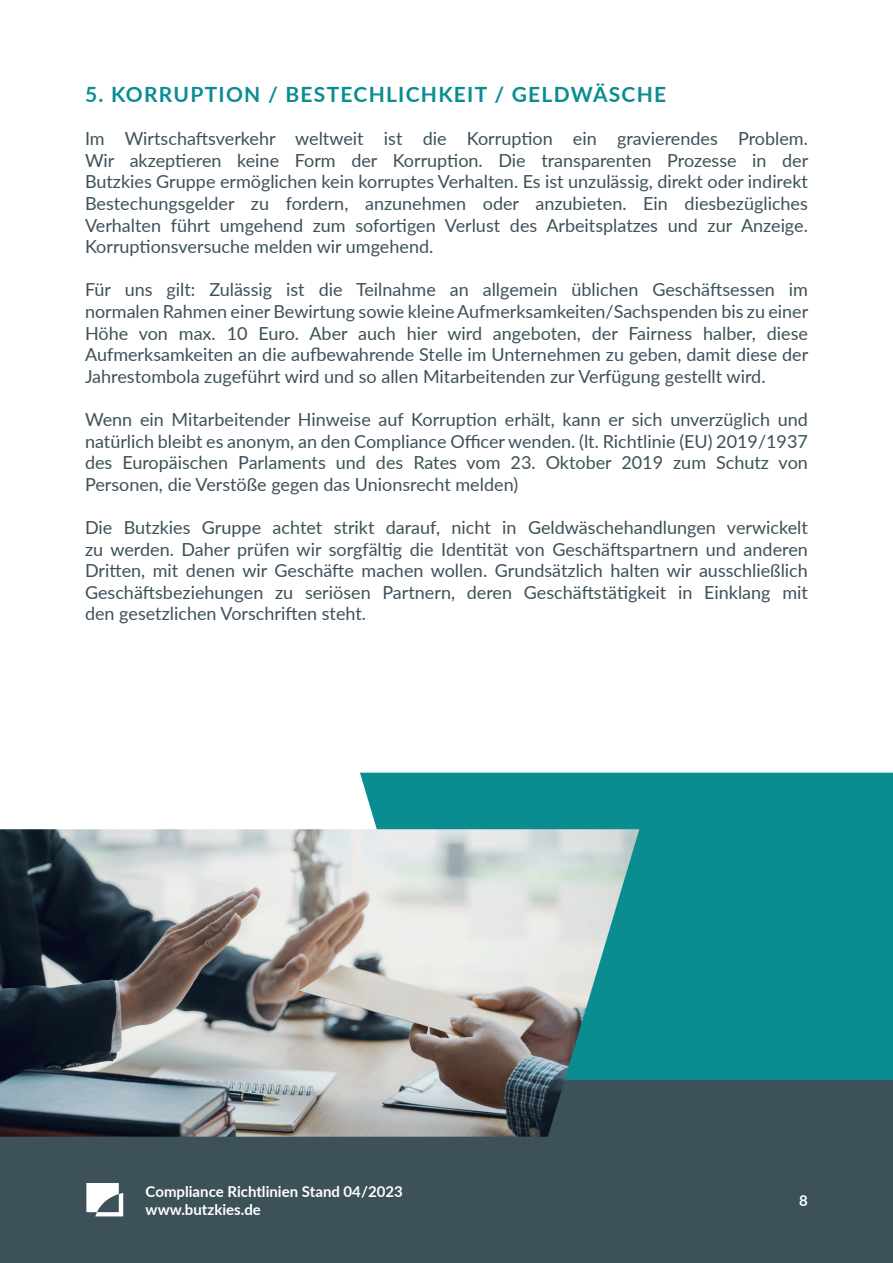
<style>
.page{position:relative;width:893px;height:1263px;background:#fff}
.page>*{position:absolute;margin:0;border:0;box-sizing:border-box;transform-origin:0 0}
.t1{font:700 21px "Lato";letter-spacing:.06em;color:#0a8d91}
.t2{font:18px/21.6px "Lato";color:#3d5159;text-align:justify}
.t3{font:700 15px/18px "Lato";color:#fff}
</style>
<div class="page">
<div style="left:0;top:1080px;width:893px;height:183px;background:#3d5159"></div>
<div style="left:360px;top:773px;width:533px;height:307px;background:#0a8d91"></div>
<svg style="left:86px;top:1183px;width:37px;height:33px"></svg>
<img style="left:0;top:829px;width:639px;height:308px">
<p class="t1" style="left:85px;top:79px;width:583px">5. KORRUPTION / BESTECHLICHKEIT / GELDWÄSCHE</p>
<p class="t2" style="left:85px;top:127px;width:725px">Im Wirtschaftsverkehr weltweit ist die Korruption ein gravierendes Problem.<br>Wir akzeptieren keine Form der Korruption. Die transparenten Prozesse in der Butzkies Gruppe ermöglichen kein korruptes Verhalten. Es ist unzulässig, direkt oder indirekt Bestechungsgelder zu fordern, anzunehmen oder anzubieten. Ein diesbezügliches Verhalten führt umgehend zum sofortigen Verlust des Arbeitsplatzes und zur Anzeige.<br>Korruptionsversuche melden wir umgehend.</p>
<p class="t2" style="left:85px;top:278px;width:725px">Für uns gilt: Zulässig ist die Teilnahme an allgemein üblichen Geschäftsessen im normalen Rahmen einer Bewirtung sowie kleine Aufmerksamkeiten/Sachspenden bis zu einer Höhe von max. 10 Euro. Aber auch hier wird angeboten, der Fairness halber, diese Aufmerksamkeiten an die aufbewahrende Stelle im Unternehmen zu geben, damit diese der Jahrestombola zugeführt wird und so allen Mitarbeitenden zur Verfügung gestellt wird.</p>
<p class="t2" style="left:85px;top:408px;width:724px">Wenn ein Mitarbeitender Hinweise auf Korruption erhält, kann er sich unverzüglich und natürlich bleibt es anonym, an den Compliance Officer wenden. (lt. Richtlinie (EU) 2019/1937 des Europäischen Parlaments und des Rates vom 23. Oktober 2019 zum Schutz von Personen, die Verstöße gegen das Unionsrecht melden)</p>
<p class="t2" style="left:85px;top:516px;width:724px">Die Butzkies Gruppe achtet strikt darauf, nicht in Geldwäschehandlungen verwickelt zu werden. Daher prüfen wir sorgfältig die Identität von Geschäftspartnern und anderen Dritten, mit denen wir Geschäfte machen wollen. Grundsätzlich halten wir ausschließlich Geschäftsbeziehungen zu seriösen Partnern, deren Geschäftstätigkeit in Einklang mit den gesetzlichen Vorschriften steht.</p>
<p class="t3" style="left:146px;top:1182px;width:259px">Compliance Richtlinien Stand 04/2023 www.butzkies.de</p>
<p class="t3" style="left:799px;top:1191px;width:10px">8</p>
</div>
